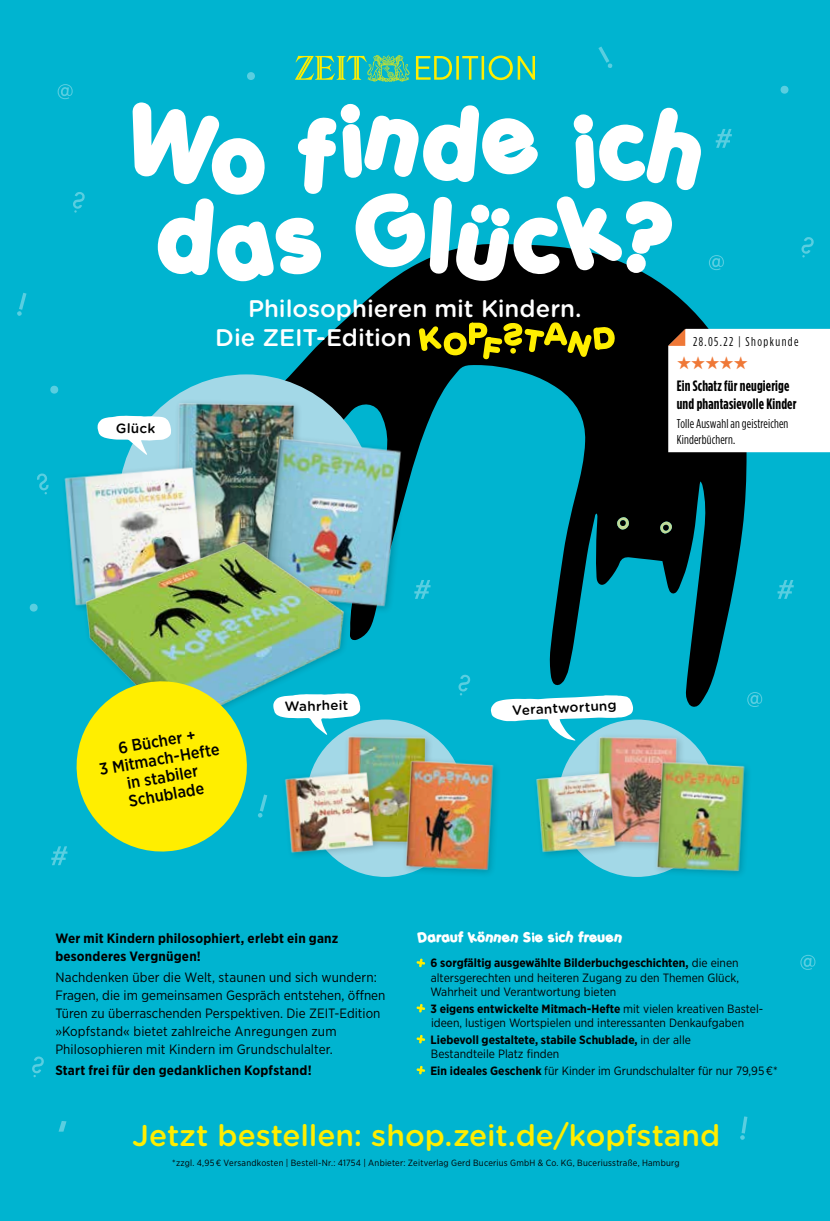
<style>
.page{position:relative;width:830px;height:1221px;background:#fff}
.page>*{position:absolute;margin:0;border:0;box-sizing:border-box;transform-origin:0 0}
.t1{font:93px/93px "Porkys";letter-spacing:.055em;color:#fff;text-align:center}
.t2{font:500 30px "Gotham Rounded";color:#fe0}
.t3{font:500 24px/28.5px "Gotham Rounded";letter-spacing:-.005em;color:#fff}
.t4{font:18px "Zapf Dingbats Std";color:#ef7837}
.t5{font:500 16.5px/18px "Gotham Narrow";color:#000;text-align:center}
.t6{font:700 15px/18px "Gotham Condensed";letter-spacing:.01em;color:#000}
.t7{font:13.5px/18px "Gotham Narrow";color:#000}
.t8{font:700 13.5px/18px "Gotham Narrow";letter-spacing:.015em;color:#000}
.t9{font:500 13.5px "Gotham Rounded";color:#000}
.t10{font:13.5px "Porkys";letter-spacing:.05em;color:#fff}
.t11{font:12.75px/15.3px "Gotham Condensed";letter-spacing:.01em;color:#000}
.t12{font:12.75px "Gotham Condensed";letter-spacing:.115em;color:#000}
.t13{font:12px/14.4px "Gotham Narrow";color:#000;text-align:justify}
.t14{font:700 12px/14.4px "Gotham Narrow";color:#000}
.t15{font:9px "Gotham Narrow";letter-spacing:.025em;color:#000}
.s1{font-weight:700}
.s2{font-weight:400}
</style>
<div class="page">
<div style="left:0;top:0;width:829px;height:1220px;background:#00b4d0"></div>
<svg style="left:299px;top:243px;width:447px;height:464px"></svg>
<svg style="left:616px;top:517px;width:13px;height:13px"></svg>
<svg style="left:659px;top:521px;width:12px;height:12px"></svg>
<svg style="left:418px;top:322px;width:196px;height:37px"></svg>
<svg style="left:295px;top:55px;width:239px;height:27px"></svg>
<svg style="left:340px;top:104px;width:22px;height:74px"></svg>
<svg style="left:573px;top:114px;width:21px;height:74px"></svg>
<svg style="left:531px;top:932px;width:3px;height:10px"></svg>
<svg style="left:555px;top:932px;width:2px;height:10px"></svg>
<svg style="left:416px;top:958px;width:9px;height:9px"></svg>
<svg style="left:416px;top:1004px;width:9px;height:8px"></svg>
<svg style="left:416px;top:1035px;width:9px;height:8px"></svg>
<svg style="left:416px;top:1065px;width:9px;height:9px"></svg>
<svg style="left:97px;top:415px;width:39px;height:14px"></svg>
<img style="left:136px;top:366px;width:197px;height:63px">
<img style="left:250px;top:426px;width:162px;height:193px">
<img style="left:39px;top:429px;width:215px;height:179px">
<img style="left:81px;top:527px;width:270px;height:166px">
<div style="left:558px;top:719px;width:157px;height:157px;background:#a3d8e7;border-radius:50%"></div>
<svg style="left:490px;top:695px;width:142px;height:45px"></svg>
<img style="left:571px;top:712px;width:131px;height:135px">
<img style="left:536px;top:749px;width:104px;height:113px">
<img style="left:648px;top:754px;width:100px;height:123px">
<img style="left:325px;top:719px;width:125px;height:138px">
<img style="left:397px;top:753px;width:100px;height:123px">
<img style="left:285px;top:744px;width:101px;height:127px">
<svg style="left:273px;top:693px;width:87px;height:41px"></svg>
<svg style="left:76px;top:674px;width:191px;height:178px"></svg>
<div style="left:668px;top:329px;width:161px;height:123px;background:#fff"></div>
<h1 class="t1" style="left:128px;top:100px;width:574px">Wo f nde ch das Glück?</h1>
<p class="t9" style="left:116px;top:418px;width:41px;rotate:1deg">Glück</p>
<h3 class="t3" style="left:215px;top:293px;width:368px;text-indent:33px">Philosophieren mit Kindern.<br>Die ZEIT-Edition</h3>
<p class="t12" style="left:692px;top:334px;width:107px">28.05.22 | Shopkunde</p>
<h3 class="t4" style="left:676px;top:354px;width:73px">★★★★★</h3>
<p class="t6" style="left:676px;top:376px;width:121px">Ein Schatz für neugierige und phantasievolle Kinder</p>
<p class="t11" style="left:676px;top:416px;width:113px">Tolle Auswahl an geistreichen<br>Kinderbüchern.</p>
<h3 class="t5" style="left:95px;top:743px;width:123px;rotate:-10deg">6 Bücher +<br>3 Mitmach-Hefte in stabiler<br>Schublade</h3>
<p class="t9" style="left:284px;top:696px;width:65px;rotate:-1deg">Wahrheit</p>
<p class="t9" style="left:511px;top:701px;width:106px;rotate:-3deg">Verantwortung</p>
<p class="t8" style="left:55px;top:928px;width:284px">Wer mit Kindern philosophiert, erlebt ein ganz besonderes Vergnügen!</p>
<p class="t7" style="left:55px;top:967px;width:331px">Nachdenken über die Welt, staunen und sich wundern:<br>Fragen, die im gemeinsamen Gespräch entstehen, öffnen Türen zu überraschenden Perspektiven. Die ZEIT-Edition »Kopfstand« bietet zahlreiche Anregungen zum Philosophieren mit Kindern im Grundschulalter.</p>
<p class="t8" style="left:55px;top:1060px;width:258px">Start frei für den gedanklichen Kopfstand!</p>
<p class="t10" style="left:417px;top:928px;width:206px">Darauf können S e s ch freuen</p>
<p class="t13" style="left:430px;top:955px;width:310px"><span class="s1">6 sorgfältig ausgewählte Bilderbuchgeschichten,</span> die einen altersgerechten und heiteren Zugang zu den Themen Glück, Wahrheit und Verantwortung bieten</p>
<p class="t13" style="left:430px;top:1000px;width:334px"><span class="s1">3 eigens entwickelte Mitmach-Hefte</span> mit vielen kreativen Bastel&shy;ideen, lustigen Wortspielen und interessanten Denkaufgaben</p>
<p class="t14" style="left:430px;top:1031px;width:262px">Liebevoll gestaltete, stabile Schublade, <span class="s2">in der alle<br>Bestandteile Platz finden</span></p>
<p class="t13" style="left:430px;top:1062px;width:349px"><span class="s1">Ein ideales Geschenk</span> für Kinder im Grundschulalter für nur 79,95 €*</p>
<h2 class="t2" style="left:132px;top:1114px;width:589px">Jetzt bestellen: shop.zeit.de/kopfstand</h2>
<p class="t15" style="left:172px;top:1156px;width:508px">*zzgl. 4,95 € Versandkosten | Bestell-Nr.: 41754 | Anbieter: Zeitverlag Gerd Bucerius GmbH &amp; Co. KG, Buceriusstraße, Hamburg</p>
</div>
